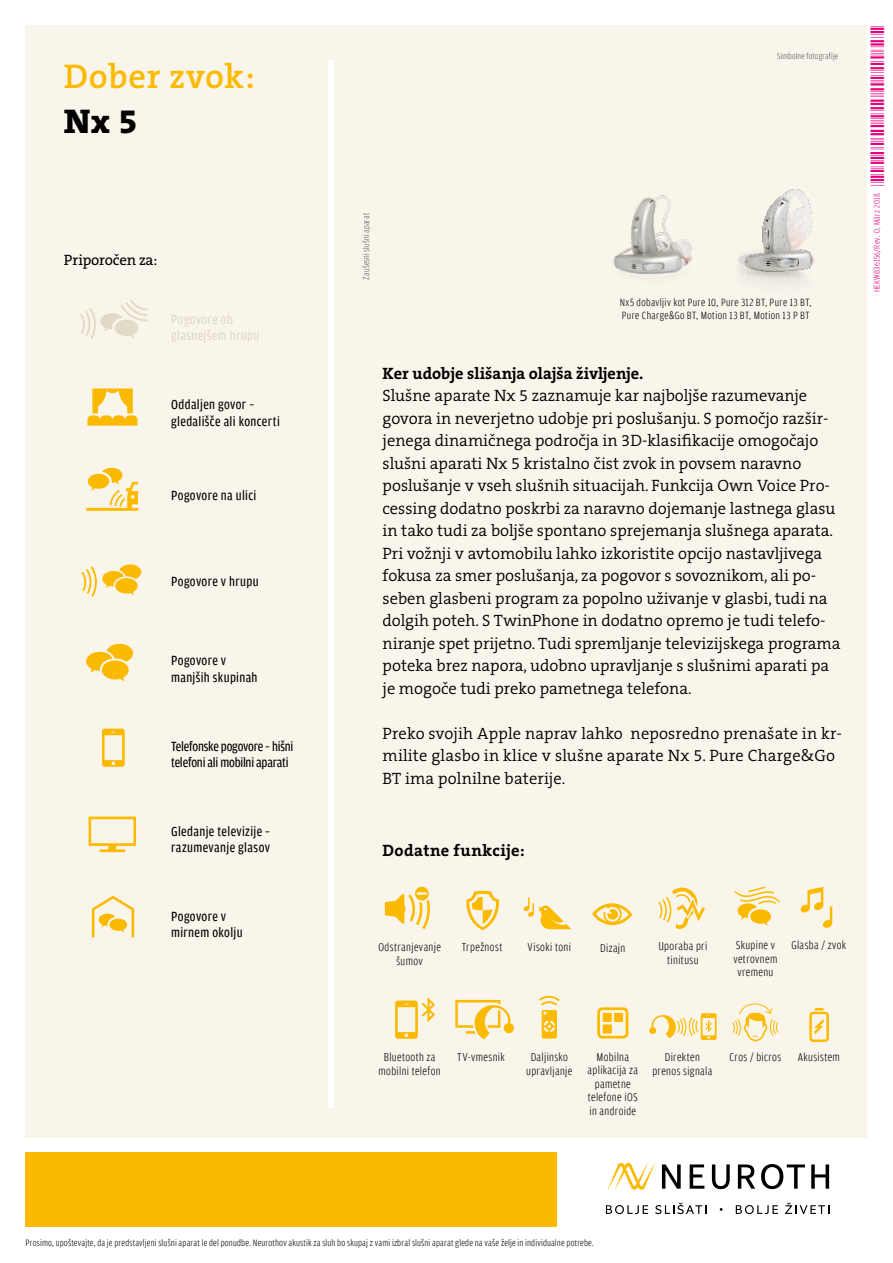
<style>
.page{position:relative;width:893px;height:1263px;background:#fff}
.page>*{position:absolute;margin:0;border:0;box-sizing:border-box;transform-origin:0 0}
.t1{font:600 34.5px/45px "The Serif B W6";letter-spacing:.02em;color:#fbba00}
.t2{font:300 16.5px/22.5px "The Serif B W4";color:#000}
.t3{font:700 16.5px "The Serif B W7";letter-spacing:.025em;color:#000}
.t4{font:15px "The Serif B W5 Plain";letter-spacing:-.01em;color:#000}
.t5{font:13.95px/16.2px "Neuroth Amplitude Cond";letter-spacing:.02em;color:#000}
.t6{font:13.95px/16.2px "Neuroth Amplitude Cond";letter-spacing:-.015em;color:#000}
.t7{font:13.95px/16.2px "Neuroth Amplitude Cond";letter-spacing:.025em;color:#e0dac6}
.t8{font:13.5px "C39 P12 Dm Tt";letter-spacing:.03em;color:#e6007d}
.t9{font:300 12px/13.5px "Neuroth Amplitude Cond";letter-spacing:.03em;color:#000;text-align:center}
.t10{font:300 11.1px/12.8px "Neuroth Amplitude Cond";letter-spacing:.03em;color:#000}
.t11{font:300 9.75px "Neuroth Amplitude Cond";letter-spacing:.015em;color:#000}
.t12{font:300 9px "Neuroth Amplitude Cond";letter-spacing:.02em;color:#575756}
.t13{font:300 9px "Amplitude Cond";letter-spacing:.03em;color:#e6007d}
.s1{font-family:"The Serif B W8";font-weight:800;color:#000}
.s2{font-family:"The Serif B W7";font-weight:700}
</style>
<div class="page">
<div style="left:26px;top:26px;width:841px;height:1111px;background:#faf5eb"></div>
<div style="left:26px;top:1152px;width:531px;height:75px;background:#fbba00"></div>
<div style="left:328px;top:60px;width:6px;height:1048px;background:#fff"></div>
<svg style="left:662px;top:1164px;width:19px;height:25px"></svg>
<svg style="left:690px;top:1164px;width:14px;height:25px"></svg>
<svg style="left:712px;top:1164px;width:18px;height:25px"></svg>
<svg style="left:738px;top:1164px;width:17px;height:25px"></svg>
<svg style="left:761px;top:1164px;width:44px;height:25px"></svg>
<svg style="left:811px;top:1164px;width:18px;height:25px"></svg>
<svg style="left:608px;top:1163px;width:47px;height:27px"></svg>
<svg style="left:606px;top:1205px;width:42px;height:9px"></svg>
<svg style="left:655px;top:1203px;width:51px;height:11px"></svg>
<svg style="left:736px;top:1205px;width:42px;height:9px"></svg>
<svg style="left:785px;top:1203px;width:44px;height:11px"></svg>
<svg style="left:89px;top:816px;width:47px;height:36px"></svg>
<svg style="left:87px;top:388px;width:51px;height:38px"></svg>
<svg style="left:86px;top:644px;width:47px;height:37px"></svg>
<svg style="left:81px;top:564px;width:60px;height:33px"></svg>
<svg style="left:80px;top:300px;width:68px;height:39px"></svg>
<svg style="left:92px;top:896px;width:42px;height:41px"></svg>
<svg style="left:86px;top:468px;width:52px;height:43px"></svg>
<svg style="left:102px;top:728px;width:23px;height:39px"></svg>
<svg style="left:455px;top:1000px;width:59px;height:39px"></svg>
<svg style="left:395px;top:997px;width:40px;height:42px"></svg>
<svg style="left:539px;top:995px;width:21px;height:43px"></svg>
<svg style="left:523px;top:897px;width:48px;height:32px"></svg>
<svg style="left:385px;top:887px;width:45px;height:42px"></svg>
<svg style="left:466px;top:891px;width:33px;height:39px"></svg>
<svg style="left:592px;top:903px;width:40px;height:22px"></svg>
<svg style="left:658px;top:888px;width:47px;height:41px"></svg>
<svg style="left:734px;top:887px;width:46px;height:39px"></svg>
<svg style="left:800px;top:887px;width:32px;height:41px"></svg>
<div style="left:597px;top:1007px;width:31px;height:31px;border:3px solid #fbba00;border-radius:4px"></div>
<div style="left:603px;top:1013px;width:9px;height:9px;background:#fbba00"></div>
<div style="left:603px;top:1024px;width:9px;height:9px;background:#fbba00"></div>
<div style="left:614px;top:1013px;width:9px;height:9px;background:#fbba00"></div>
<svg style="left:649px;top:1013px;width:68px;height:27px"></svg>
<img style="left:613px;top:195px;width:79px;height:80px">
<img style="left:738px;top:189px;width:76px;height:96px">
<svg style="left:809px;top:1008px;width:20px;height:34px"></svg>
<svg style="left:732px;top:1003px;width:47px;height:38px"></svg>
<p class="t1" style="left:64px;top:54px;width:193px">Dober zvok:<br><span class="s1">Nx 5</span></p>
<p class="t4" style="left:64px;top:250px;width:95px">Priporočen za:</p>
<p class="t7" style="left:171px;top:311px;width:90px">Pogovore ob glasnejšem hrupu</p>
<p class="t5" style="left:171px;top:396px;width:110px">Oddaljen govor – gledališče ali koncerti</p>
<p class="t5" style="left:171px;top:487px;width:87px">Pogovore na ulici</p>
<p class="t5" style="left:171px;top:572px;width:89px">Pogovore v hrupu</p>
<p class="t5" style="left:171px;top:652px;width:88px">Pogovore v manjših skupinah</p>
<p class="t6" style="left:171px;top:737px;width:124px">Telefonske pogovore – hišni telefoni ali mobilni aparati</p>
<p class="t5" style="left:171px;top:822px;width:100px">Gledanje televizije – razumevanje glasov</p>
<p class="t5" style="left:171px;top:908px;width:73px">Pogovore v mirnem okolju</p>
<p class="t12" style="left:777px;top:51px;width:63px">Simbolne fotografije</p>
<p class="t12" style="left:360px;top:280px;width:68px;rotate:-90deg">Zaušesni slušni aparat</p>
<p class="t10" style="left:620px;top:295px;width:193px">Nx5 dobavljiv kot Pure 10, Pure 312 BT, Pure 13 BT,<br>Pure Charge&amp;Go BT, Motion 13 BT, Motion 13 P BT</p>
<p class="t2" style="left:383px;top:362px;width:459px"><span class="s2">Ker udobje slišanja olajša življenje.<br></span>Slušne aparate Nx 5 zaznamuje kar najboljše razumevanje govora in neverjetno udobje pri poslušanju. S pomočjo razšir&shy;jenega dinamičnega področja in 3D-klasifikacije omogočajo slušni aparati Nx 5 kristalno čist zvok in povsem naravno poslušanje v vseh slušnih situacijah. Funkcija Own Voice Pro&shy;cessing dodatno poskrbi za naravno dojemanje lastnega glasu in tako tudi za boljše spontano sprejemanja slušnega aparata.<br>Pri vožnji v avtomobilu lahko izkoristite opcijo nastavljivega fokusa za smer poslušanja, za pogovor s sovoznikom, ali po&shy;seben glasbeni program za popolno uživanje v glasbi, tudi na dolgih poteh. S TwinPhone in dodatno opremo je tudi telefo&shy;niranje spet prijetno. Tudi spremljanje televizijskega programa poteka brez napora, udobno upravljanje s slušnimi aparati pa je mogoče tudi preko pametnega telefona.</p>
<p class="t2" style="left:383px;top:722px;width:461px">Preko svojih Apple naprav lahko neposredno prenašate in kr&shy;milite glasbo in klice v slušne aparate Nx 5. Pure Charge&amp;Go<br>BT ima polnilne baterije.</p>
<p class="t3" style="left:383px;top:839px;width:144px">Dodatne funkcije:</p>
<p class="t8" style="left:870px;top:185px;width:161px;rotate:-90deg">*HEKWB36157*</p>
<p class="t13" style="left:872px;top:292px;width:101px;rotate:-90deg">HEKWB36156/Rev. 0, März 2018</p>
<p class="t9" style="left:462px;top:940px;width:42px">Trpežnost</p>
<p class="t9" style="left:600px;top:940px;width:27px">Dizajn</p>
<p class="t9" style="left:658px;top:939px;width:51px">Uporaba pri tinitusu</p>
<p class="t9" style="left:733px;top:938px;width:45px">Skupine v vetrovnem vremenu</p>
<p class="t9" style="left:791px;top:938px;width:56px">Glasba / zvok</p>
<p class="t9" style="left:378px;top:940px;width:64px">Odstranjevanje</p>
<p class="t9" style="left:528px;top:940px;width:45px">Visoki toni</p>
<p class="t9" style="left:396px;top:953px;width:28px">šumov</p>
<p class="t9" style="left:384px;top:1050px;width:53px">Bluetooth za</p>
<p class="t9" style="left:457px;top:1050px;width:49px">TV-vmesnik</p>
<p class="t9" style="left:379px;top:1063px;width:64px">mobilni telefon</p>
<p class="t9" style="left:526px;top:1050px;width:48px">Daljinsko upravljanje</p>
<p class="t9" style="left:588px;top:1049px;width:52px">Mobilna aplikacija za pametne telefone iOS in androide</p>
<p class="t9" style="left:652px;top:1050px;width:61px">Direkten prenos signala</p>
<p class="t9" style="left:729px;top:1050px;width:53px">Cros / bicros</p>
<p class="t9" style="left:798px;top:1050px;width:44px">Akusistem</p>
<p class="t11" style="left:26px;top:1237px;width:570px">Prosimo, upoštevajte, da je predstavljeni slušni aparat le del ponudbe. Neurothov akustik za sluh bo skupaj z vami izbral slušni aparat glede na vaše želje in individualne potrebe.</p>
</div>
